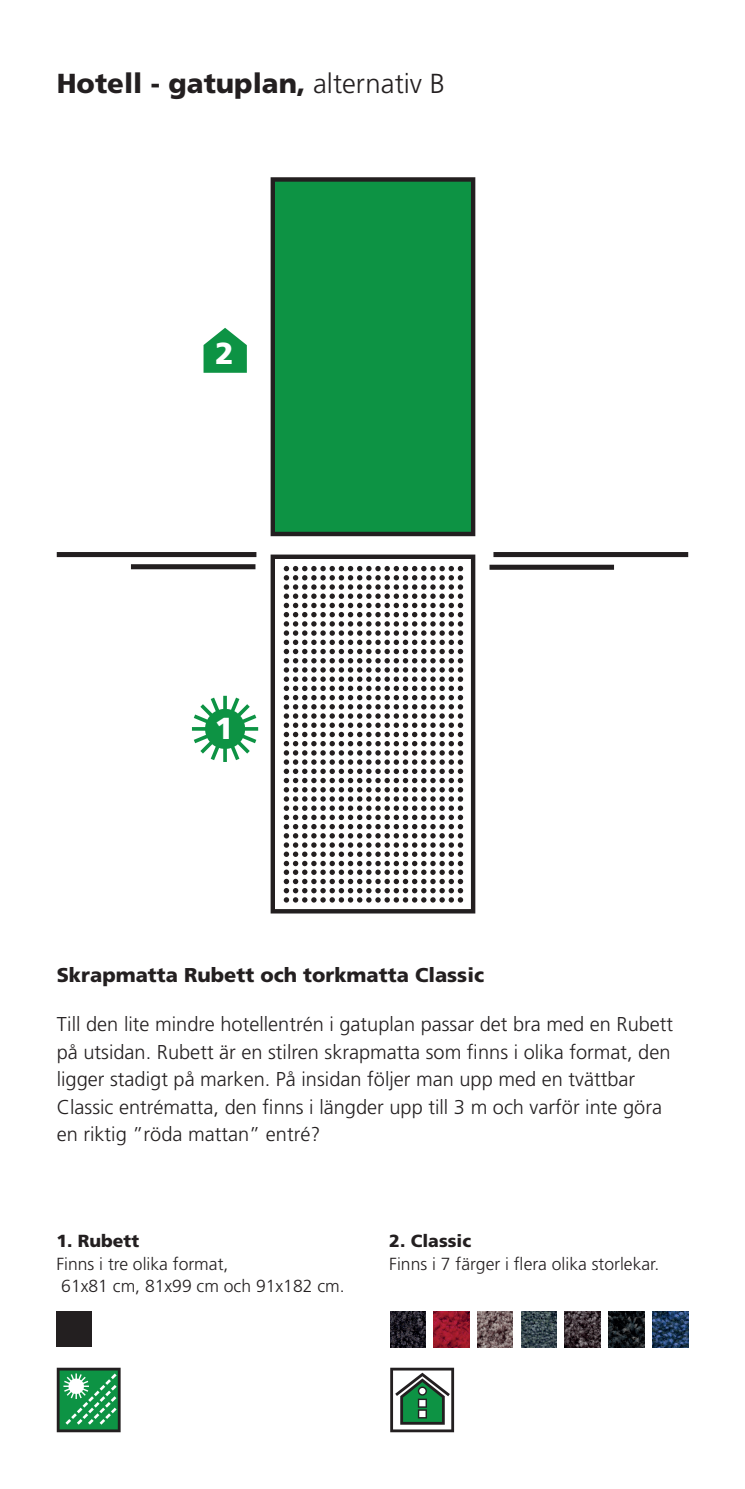
<style>
.page{position:relative;width:745px;height:1489px;background:#fff}
.page>*{position:absolute;margin:0;border:0;box-sizing:border-box;transform-origin:0 0}
.t1{font:900 30.25px "Frutiger";color:#fff}
.t2{font:900 27.5px "Frutiger";color:#231f20}
.t3{font:300 20px/27.5px "Frutiger";color:#231f20}
.t4{font:900 20px "Frutiger";color:#231f20}
.t5{font:300 17.5px/22.5px "Frutiger";color:#231f20}
.t6{font:900 17.5px "Frutiger";color:#231f20}
.s1{font-weight:300}
</style>
<div class="page">
<svg style="left:270px;top:177px;width:205px;height:359px;background:#0f8b42"></svg>
<div style="left:57px;top:552px;width:199px;height:5px;background:#231f20"></div>
<div style="left:131px;top:564px;width:124px;height:5px;background:#231f20"></div>
<div style="left:493px;top:552px;width:194px;height:5px;background:#231f20"></div>
<div style="left:489px;top:564px;width:124px;height:5px;background:#231f20"></div>
<svg style="left:192px;top:695px;width:66px;height:67px"></svg>
<svg style="left:203px;top:328px;width:44px;height:45px"></svg>
<svg style="left:270px;top:554px;width:205px;height:359px"></svg>
<svg style="left:283px;top:566px;width:180px;height:336px"></svg>
<svg style="left:57px;top:1367px;width:63px;height:64px;background:#39955e"></svg>
<div style="left:57px;top:1311px;width:35px;height:35px;background:#231f20"></div>
<svg style="left:390px;top:1367px;width:64px;height:64px"></svg>
<img style="left:390px;top:1311px;width:35px;height:35px">
<img style="left:433px;top:1311px;width:36px;height:35px">
<img style="left:477px;top:1311px;width:35px;height:35px">
<img style="left:521px;top:1311px;width:35px;height:35px">
<img style="left:564px;top:1311px;width:36px;height:35px">
<img style="left:608px;top:1311px;width:35px;height:35px">
<img style="left:652px;top:1311px;width:35px;height:35px">
<h2 class="t2" style="left:57px;top:67px;width:389px">Hotell - gatuplan, <span class="s1">alternativ B</span></h2>
<h1 class="t1" style="left:215px;top:335px;width:20px">2</h1>
<h1 class="t1" style="left:215px;top:710px;width:20px">1</h1>
<p class="t4" style="left:57px;top:963px;width:428px">Skrapmatta Rubett och torkmatta Classic</p>
<p class="t3" style="left:57px;top:1010px;width:617px">Till den lite mindre hotellentrén i gatuplan passar det bra med en Rubett på utsidan. Rubett är en stilren skrapmatta som finns i olika format, den ligger stadigt på marken. På insidan följer man upp med en tvättbar Classic entrématta, den finns i längder upp till 3 m och varför inte göra en riktig ”röda mattan” entré?</p>
<p class="t6" style="left:56px;top:1230px;width:84px">1. Rubett</p>
<p class="t5" style="left:56px;top:1252px;width:289px">Finns i tre olika format,<br>61x81 cm, 81x99 cm och 91x182 cm.</p>
<p class="t6" style="left:389px;top:1230px;width:83px">2. Classic</p>
<p class="t5" style="left:389px;top:1252px;width:271px">Finns i 7 färger i flera olika storlekar.</p>
</div>
